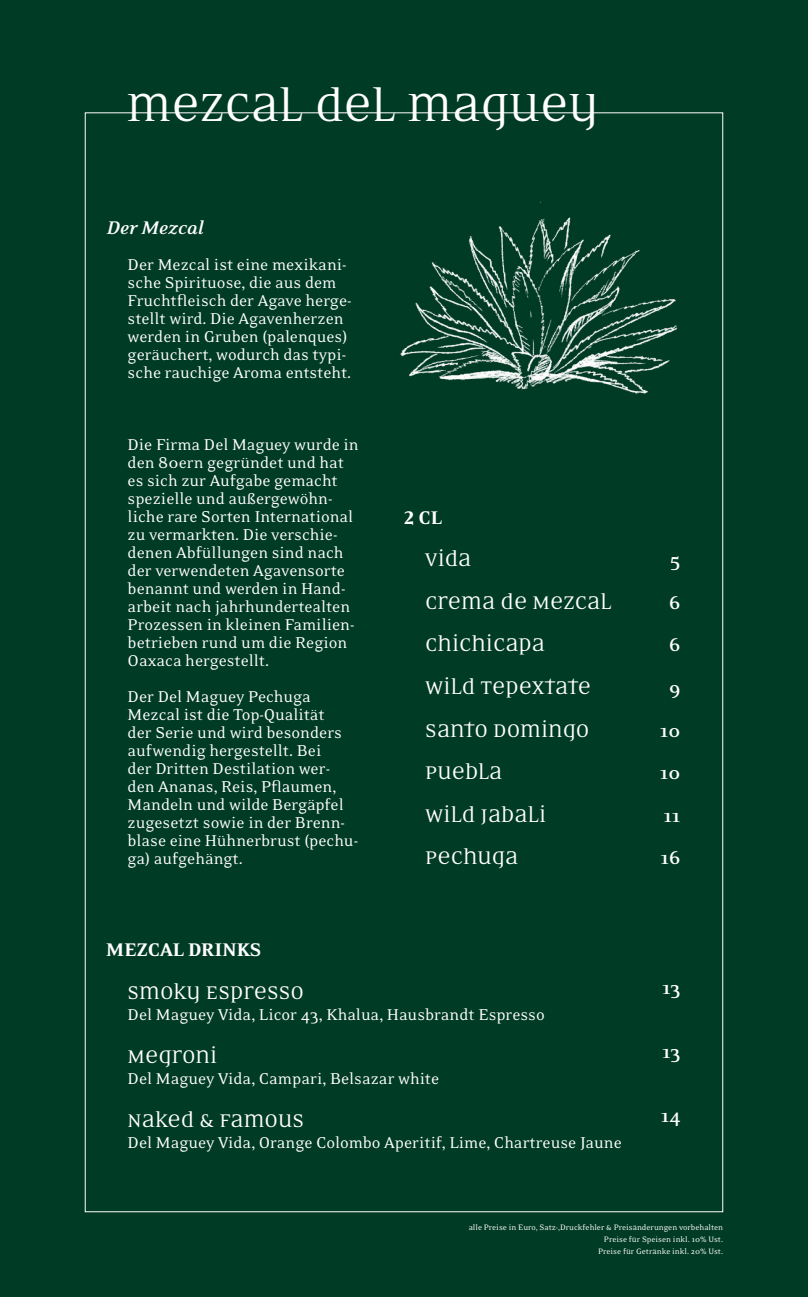
<style>
.page{position:relative;width:808px;height:1297px;background:#003b26}
.page>*{position:absolute;margin:0;border:0;box-sizing:border-box;transform-origin:0 0}
.t1{font:45px "Eidetic Neo OT Omni";color:#fff}
.t2{font:21px "Eidetic Neo OT Omni";color:#fff}
.t3{font:700 21px "Eidetic Neo OT";color:#fff}
.t4{font:900 21px "Eidetic Neo OT";color:#fff}
.t5{font:italic 700 21px "Eidetic Neo OT";color:#fff}
.t6{font:18px/18px "Eidetic Neo OT";color:#fff}
.t7{font:9px/12px "Eidetic Neo OT";color:#fff;text-align:right}
</style>
<div class="page">
<hr style="left:807px;top:0;width:1px;height:1297px;background:#fff">
<img style="left:400px;top:201px;width:278px;height:193px">
<h1 class="t1" style="left:127px;top:84px;width:474px">MEZCAL DEL MAGUEY</h1>
<p class="t5" style="left:106px;top:217px;width:99px">Der Mezcal</p>
<p class="t6" style="left:128px;top:256px;width:225px">Der Mezcal ist eine mexikani&shy;sche Spirituose, die aus dem<br>Fruchtfleisch der Agave herge&shy;stellt wird. Die Agavenherzen werden in Gruben (palenques) geräuchert, wodurch das typi&shy;sche rauchige Aroma entsteht.</p>
<p class="t6" style="left:128px;top:436px;width:233px">Die Firma Del Maguey wurde in den 80ern gegründet und hat es sich zur Aufgabe gemacht spezielle und außergewöhn&shy;liche rare Sorten International zu vermarkten. Die verschie&shy;denen Abfüllungen sind nach der verwendeten Agavensorte benannt und werden in Hand&shy;arbeit nach jahrhundertealten<br>Prozessen in kleinen Familien&shy;betrieben rund um die Region<br>Oaxaca hergestellt.</p>
<p class="t6" style="left:128px;top:688px;width:232px">Der Del Maguey Pechuga<br>Mezcal ist die Top-Qualität<br>der Serie und wird besonders aufwendig hergestellt. Bei<br>der Dritten Destilation wer&shy;den Ananas, Reis, Pflaumen,<br>Mandeln und wilde Bergäpfel zugesetzt sowie in der Brenn&shy;blase eine Hühnerbrust (pechu&shy;ga) aufgehängt.</p>
<p class="t4" style="left:404px;top:507px;width:39px">2 CL</p>
<p class="t2" style="left:425px;top:549px;width:48px">VIDA</p>
<p class="t3" style="left:670px;top:549px;width:12px">5</p>
<p class="t2" style="left:425px;top:592px;width:188px">CREMA DE MEZCAL</p>
<p class="t3" style="left:669px;top:592px;width:13px">6</p>
<p class="t2" style="left:425px;top:634px;width:121px">CHICHICAPA</p>
<p class="t3" style="left:669px;top:634px;width:13px">6</p>
<p class="t2" style="left:425px;top:677px;width:167px">WILD TEPEXTATE</p>
<p class="t3" style="left:669px;top:677px;width:13px">9</p>
<p class="t2" style="left:425px;top:719px;width:166px">SANTO DOMINGO</p>
<p class="t3" style="left:660px;top:719px;width:22px">10</p>
<p class="t2" style="left:425px;top:762px;width:79px">PUEBLA</p>
<p class="t3" style="left:660px;top:762px;width:22px">10</p>
<p class="t2" style="left:425px;top:804px;width:123px">WILD JABALI</p>
<p class="t3" style="left:664px;top:804px;width:18px">11</p>
<p class="t2" style="left:425px;top:847px;width:95px">PECHUGA</p>
<p class="t3" style="left:661px;top:847px;width:21px">16</p>
<p class="t4" style="left:106px;top:939px;width:157px">MEZCAL DRINKS</p>
<p class="t2" style="left:128px;top:982px;width:178px">SMOKY ESPRESSO</p>
<p class="t3" style="left:662px;top:977px;width:20px">13</p>
<p class="t6" style="left:128px;top:1006px;width:419px">Del Maguey Vida, Licor 43, Khalua, Hausbrandt Espresso</p>
<p class="t2" style="left:128px;top:1045px;width:91px">MEGRONI</p>
<p class="t3" style="left:662px;top:1041px;width:20px">13</p>
<p class="t6" style="left:128px;top:1070px;width:313px">Del Maguey Vida, Campari, Belsazar white</p>
<p class="t2" style="left:128px;top:1109px;width:178px">NAKED &amp; FAMOUS</p>
<p class="t3" style="left:661px;top:1105px;width:21px">14</p>
<p class="t6" style="left:128px;top:1134px;width:496px">Del Maguey Vida, Orange Colombo Aperitif, Lime, Chartreuse Jaune</p>
<p class="t7" style="left:469px;top:1221px;width:256px">alle Preise in Euro, Satz-,Druckfehler &amp; Preisänderungen vorbehalten<br>Preise für Speisen inkl. 10% Ust.<br>Preise für Getränke inkl. 20% Ust.</p>
</div>
